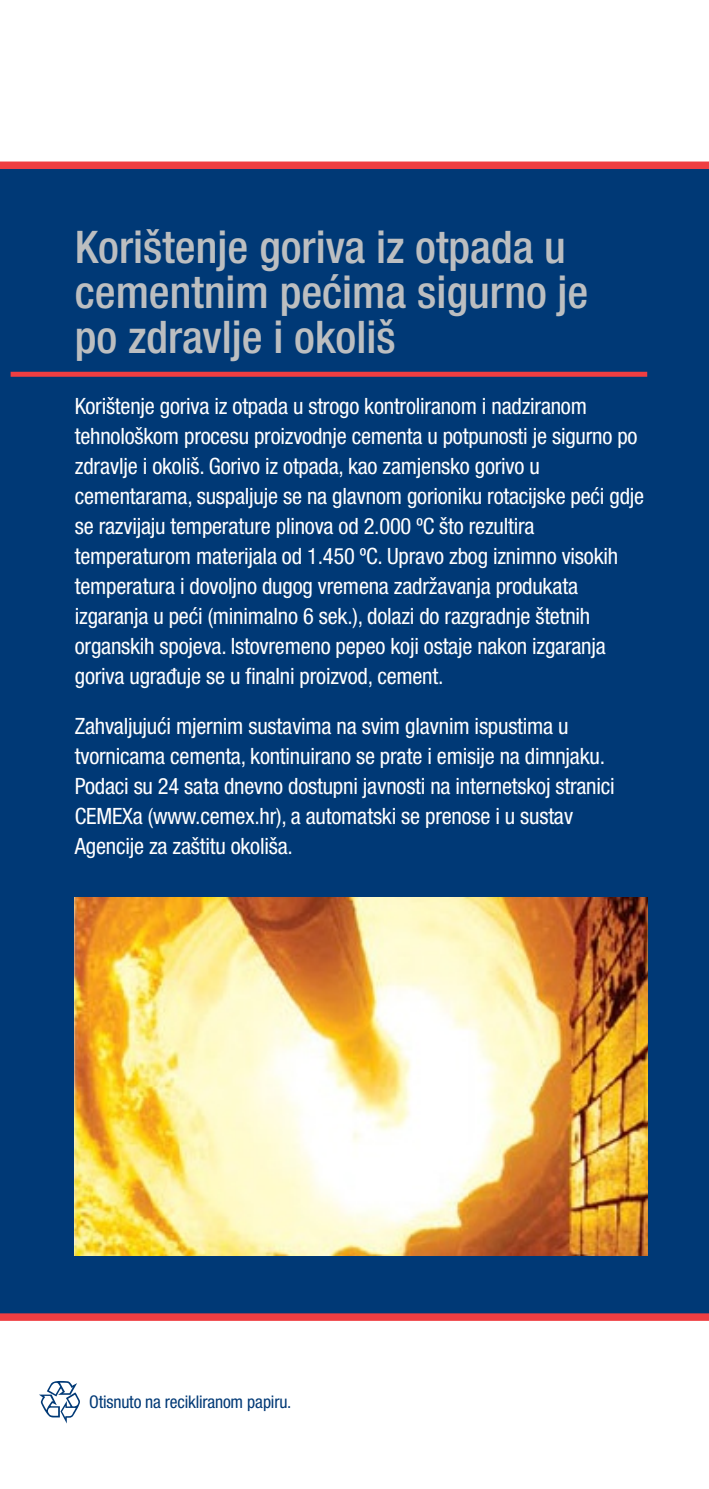
<style>
.page{position:relative;width:709px;height:1489px;background:#fff}
.page>*{position:absolute;margin:0;border:0;box-sizing:border-box;transform-origin:0 0}
.t1{font:500 condensed 45px/45px "Helvetica Neue LT Pro";color:#bcbec0}
.t2{font:condensed 22.5px/30px "Helvetica Neue LT Pro";letter-spacing:-.01em;color:#fff}
.t3{font:condensed 17.5px "Helvetica Neue LT Pro";letter-spacing:-.01em;color:#003976}
</style>
<div class="page">
<div style="left:0;top:165px;width:709px;height:1151px;background:#003976"></div>
<div style="left:0;top:1313px;width:709px;height:7px;background:#ef3e42"></div>
<div style="left:0;top:161px;width:709px;height:8px;background:#ef3e42"></div>
<div style="left:11px;top:372px;width:636px;height:5px;background:#ef3e42"></div>
<img style="left:74px;top:897px;width:573px;height:358px">
<svg style="left:39px;top:1381px;width:41px;height:42px"></svg>
<h1 class="t1" style="left:75px;top:231px;width:515px">Korištenje goriva iz otpada u cementnim pećima sigurno je po zdravlje i okoliš</h1>
<p class="t2" style="left:75px;top:394px;width:571px">Korištenje goriva iz otpada u strogo kontroliranom i nadziranom tehnološkom procesu proizvodnje cementa u potpunosti je sigurno po zdravlje i okoliš. Gorivo iz otpada, kao zamjensko gorivo u cementarama, suspaljuje se na glavnom gorioniku rotacijske peći gdje se razvijaju temperature plinova od 2.000 ºC što rezultira temperaturom materijala od 1.450 ºC. Upravo zbog iznimno visokih temperatura i dovoljno dugog vremena zadržavanja produkata izgaranja u peći (minimalno 6 sek.), dolazi do razgradnje štetnih organskih spojeva. Istovremeno pepeo koji ostaje nakon izgaranja goriva ugrađuje se u finalni proizvod, cement.</p>
<p class="t2" style="left:75px;top:714px;width:541px">Zahvaljujući mjernim sustavima na svim glavnim ispustima u tvornicama cementa, kontinuirano se prate i emisije na dimnjaku.<br>Podaci su 24 sata dnevno dostupni javnosti na internetskoj stranici CEMEXa (www.cemex.hr), a automatski se prenose i u sustav Agencije za zaštitu okoliša.</p>
<p class="t3" style="left:89px;top:1395px;width:204px">Otisnuto na recikliranom papiru.</p>
</div>
